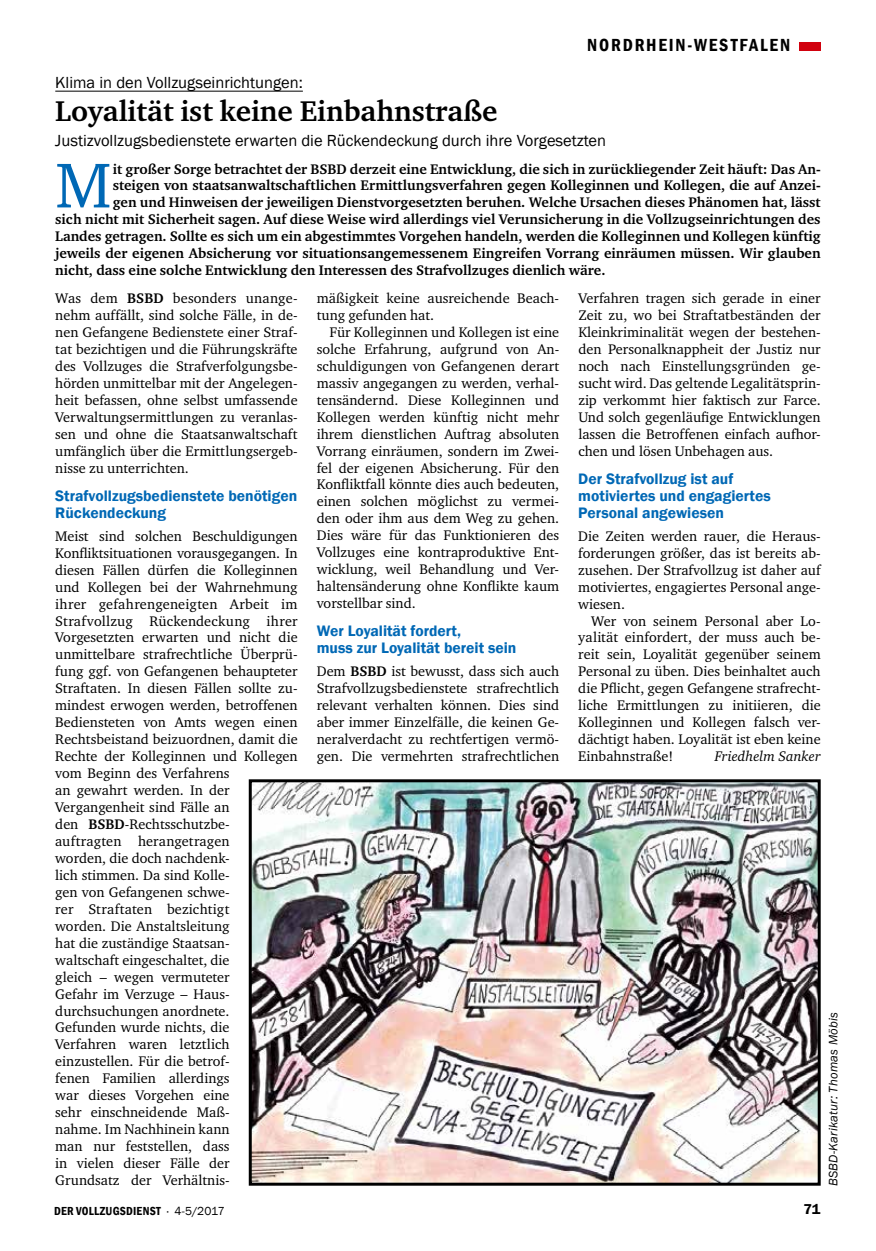
<style>
.page{position:relative;width:876px;height:1251px;background:#fff}
.page>*{position:absolute;margin:0;border:0;box-sizing:border-box;transform-origin:0 0}
.t1{font:64.8px "Charter ITC";color:#0068b5}
.t2{font:700 29.25px "Charter ITC";color:#000}
.t3{font:600 condensed 18px "Franklin Gothic";letter-spacing:.1em;color:#000}
.t4{font:16.5px "Franklin Gothic";color:#000}
.t5{font:600 15.6px/17px "Franklin Gothic";color:#0068b5}
.t6{font:600 14.7px "Franklin Gothic";color:#000}
.t7{font:14.25px/17px "Charter ITC";color:#000;text-align:justify}
.t8{font:700 14.25px "Charter ITC";color:#000}
.t9{font:italic 14.25px "Charter ITC";color:#000}
.t10{font:italic 12.6px "Franklin Gothic";letter-spacing:.02em;color:#000}
.t11{font:600 condensed 12px "Franklin Gothic";letter-spacing:.02em;color:#000}
.s1{font-weight:700}
.s2{font-weight:400;font-stretch:normal}
</style>
<div class="page">
<div style="left:799px;top:43px;width:22px;height:8px;background:#d1010e"></div>
<hr style="left:55px;top:91px;width:248px;height:1px;background:#000">
<img style="left:253px;top:783px;width:564px;height:398px">
<div style="left:249px;top:779px;width:572px;height:406px;border:3px solid #000"></div>
<p class="t3" style="left:587px;top:33px;width:204px">NORDRHEIN-WESTFALEN</p>
<p class="t4" style="left:55px;top:72px;width:249px">Klima in den Vollzugseinrichtungen:</p>
<p class="t2" style="left:55px;top:93px;width:444px">Loyalität ist keine Einbahnstraße</p>
<p class="t4" style="left:55px;top:130px;width:552px">Justizvollzugsbedienstete erwarten die Rückendeckung durch ihre Vorgesetzten</p>
<p class="t1" style="left:55px;top:145px;width:58px">M</p>
<p class="t8" style="left:113px;top:160px;width:709px">it großer Sorge betrachtet der BSBD derzeit eine Entwicklung, die sich in zurückliegender Zeit häuft: Das An-</p>
<p class="t8" style="left:113px;top:177px;width:709px">steigen von staatsanwaltschaftlichen Ermittlungsverfahren gegen Kolleginnen und Kollegen, die auf Anzei-</p>
<p class="t8" style="left:113px;top:194px;width:709px">gen und Hinweisen der jeweiligen Dienstvorgesetzten beruhen. Welche Ursachen dieses Phänomen hat, lässt</p>
<p class="t8" style="left:55px;top:211px;width:767px">sich nicht mit Sicherheit sagen. Auf diese Weise wird allerdings viel Verunsicherung in die Vollzugseinrichtungen des</p>
<p class="t8" style="left:55px;top:227px;width:767px">Landes getragen. Sollte es sich um ein abgestimmtes Vorgehen handeln, werden die Kolleginnen und Kollegen künftig</p>
<p class="t8" style="left:55px;top:244px;width:767px">jeweils der eigenen Absicherung vor situationsangemessenem Eingreifen Vorrang einräumen müssen. Wir glauben</p>
<p class="t8" style="left:55px;top:261px;width:552px">nicht, dass eine solche Entwicklung den Interessen des Strafvollzuges dienlich wäre.</p>
<p class="t7" style="left:55px;top:290px;width:244px">Was dem <span class="s1">BSBD</span> besonders unange&shy;nehm auffällt, sind solche Fälle, in de&shy;nen Gefangene Bedienstete einer Straf&shy;tat bezichtigen und die Führungskräfte des Vollzuges die Strafverfolgungsbe&shy;hörden unmittelbar mit der Angelegen&shy;heit befassen, ohne selbst umfassende Verwaltungsermittlungen zu veranlas&shy;sen und ohne die Staatsanwaltschaft umfänglich über die Ermittlungsergeb&shy;nisse zu unterrichten.</p>
<p class="t5" style="left:55px;top:487px;width:243px">Strafvollzugsbedienstete benötigen<br>Rückendeckung</p>
<p class="t7" style="left:55px;top:527px;width:244px;text-align:left">Meist sind solchen Beschuldigungen<br>Konfliktsituationen vorausgegangen. In diesen Fällen dürfen die Kolleginnen und Kollegen bei der Wahrnehmung ihrer gefahrengeneigten Arbeit im<br>Strafvollzug Rückendeckung ihrer<br>Vorgesetzten erwarten und nicht die unmittelbare strafrechtliche Überprü&shy;fung ggf. von Gefangenen behaupteter<br>Straftaten. In diesen Fällen sollte zu&shy;mindest erwogen werden, betroffenen<br>Bediensteten von Amts wegen einen<br>Rechtsbeistand beizuordnen, damit die<br>Rechte der Kolleginnen und Kollegen vom Beginn des Verfahrens<br>an gewahrt werden. In der<br>Vergangenheit sind Fälle an<br>den <span class="s1">BSBD</span>-Rechtsschutzbe&shy;auftragten herangetragen<br>worden, die doch nachdenk-<br>lich stimmen. Da sind Kolle-<br>gen von Gefangenen schwe-<br>rer Straftaten bezichtigt<br>worden. Die Anstaltsleitung<br>hat die zuständige Staatsan-<br>waltschaft eingeschaltet, die<br>gleich – wegen vermuteter<br>Gefahr im Verzuge – Haus&shy;durchsuchungen anordnete.<br>Gefunden wurde nichts, die<br>Verfahren waren letztlich einzustellen. Für die betrof-<br>fenen Familien allerdings<br>war dieses Vorgehen eine<br>sehr einschneidende Maß-<br>nahme. Im Nachhinein kann<br>man nur feststellen, dass<br>in vielen dieser Fälle der<br>Grundsatz der Verhältnis-</p>
<p class="t7" style="left:317px;top:289px;width:244px">mäßigkeit keine ausreichende Beach-</p>
<p class="t7" style="left:317px;top:306px;width:119px">tung gefunden hat.</p>
<p class="t7" style="left:330px;top:323px;width:231px">Für Kolleginnen und Kollegen ist eine</p>
<p class="t7" style="left:317px;top:340px;width:244px">solche Erfahrung, aufgrund von An-</p>
<p class="t7" style="left:317px;top:357px;width:244px">schuldigungen von Gefangenen derart</p>
<p class="t7" style="left:317px;top:374px;width:244px">massiv angegangen zu werden, verhal-</p>
<p class="t7" style="left:317px;top:391px;width:244px">tensändernd. Diese Kolleginnen und</p>
<p class="t7" style="left:317px;top:408px;width:244px">Kollegen werden künftig nicht mehr</p>
<p class="t7" style="left:317px;top:425px;width:244px">ihrem dienstlichen Auftrag absoluten</p>
<p class="t7" style="left:317px;top:442px;width:244px">Vorrang einräumen, sondern im Zwei-</p>
<p class="t7" style="left:317px;top:459px;width:244px">fel der eigenen Absicherung. Für den</p>
<p class="t7" style="left:317px;top:476px;width:244px">Konfliktfall könnte dies auch bedeuten,</p>
<p class="t7" style="left:317px;top:493px;width:244px">einen solchen möglichst zu vermei-</p>
<p class="t7" style="left:317px;top:510px;width:244px">den oder ihm aus dem Weg zu gehen.</p>
<p class="t7" style="left:317px;top:527px;width:244px">Dies wäre für das Funktionieren des</p>
<p class="t7" style="left:317px;top:544px;width:244px">Vollzuges eine kontraproduktive Ent-</p>
<p class="t7" style="left:317px;top:561px;width:244px">wicklung, weil Behandlung und Ver-</p>
<p class="t7" style="left:317px;top:577px;width:244px">haltensänderung ohne Konflikte kaum</p>
<p class="t7" style="left:317px;top:594px;width:100px">vorstellbar sind.</p>
<p class="t5" style="left:317px;top:623px;width:201px">Wer Loyalität fordert,<br>muss zur Loyalität bereit sein</p>
<p class="t7" style="left:317px;top:663px;width:244px">Dem <span class="s1">BSBD</span> ist bewusst, dass sich auch Strafvollzugsbedienstete strafrechtlich relevant verhalten können. Dies sind aber immer Einzelfälle, die keinen Ge&shy;neralverdacht zu rechtfertigen vermö&shy;gen. Die vermehrten strafrechtlichen</p>
<p class="t7" style="left:578px;top:290px;width:244px">Verfahren tragen sich gerade in einer Zeit zu, wo bei Straftatbeständen der Kleinkriminalität wegen der bestehen&shy;den Personalknappheit der Justiz nur noch nach Einstellungsgründen ge&shy;sucht wird. Das geltende Legalitätsprin&shy;zip verkommt hier faktisch zur Farce.<br>Und solch gegenläufige Entwicklungen lassen die Betroffenen einfach aufhor&shy;chen und lösen Unbehagen aus.</p>
<p class="t5" style="left:578px;top:470px;width:194px">Der Strafvollzug ist auf motiviertes und engagiertes<br>Personal angewiesen</p>
<p class="t7" style="left:578px;top:527px;width:244px">Die Zeiten werden rauer, die Heraus-</p>
<p class="t7" style="left:578px;top:544px;width:244px">forderungen größer, das ist bereits ab-</p>
<p class="t7" style="left:578px;top:561px;width:244px">zusehen. Der Strafvollzug ist daher auf</p>
<p class="t7" style="left:578px;top:578px;width:244px">motiviertes, engagiertes Personal ange-</p>
<p class="t7" style="left:578px;top:595px;width:48px">wiesen.</p>
<p class="t7" style="left:591px;top:612px;width:231px">Wer von seinem Personal aber Lo-</p>
<p class="t7" style="left:578px;top:629px;width:244px">yalität einfordert, der muss auch be-</p>
<p class="t7" style="left:578px;top:646px;width:244px">reit sein, Loyalität gegenüber seinem</p>
<p class="t7" style="left:578px;top:663px;width:244px">Personal zu üben. Dies beinhaltet auch</p>
<p class="t7" style="left:578px;top:679px;width:244px">die Pflicht, gegen Gefangene strafrecht-</p>
<p class="t7" style="left:578px;top:696px;width:244px">liche Ermittlungen zu initiieren, die</p>
<p class="t7" style="left:578px;top:713px;width:244px">Kolleginnen und Kollegen falsch ver-</p>
<p class="t7" style="left:578px;top:730px;width:244px">dächtigt haben. Loyalität ist eben keine</p>
<p class="t7" style="left:578px;top:747px;width:96px">Einbahnstraße!</p>
<p class="t9" style="left:715px;top:747px;width:108px">Friedhelm Sanker</p>
<p class="t10" style="left:825px;top:1185px;width:176px;rotate:-90deg">BSBD-Karikatur: Thomas Möbis</p>
<p class="t11" style="left:54px;top:1202px;width:172px">DER VOLLZUGSDIENST <span class="s2">· 4-5/2017</span></p>
<p class="t6" style="left:803px;top:1200px;width:19px">71</p>
</div>
